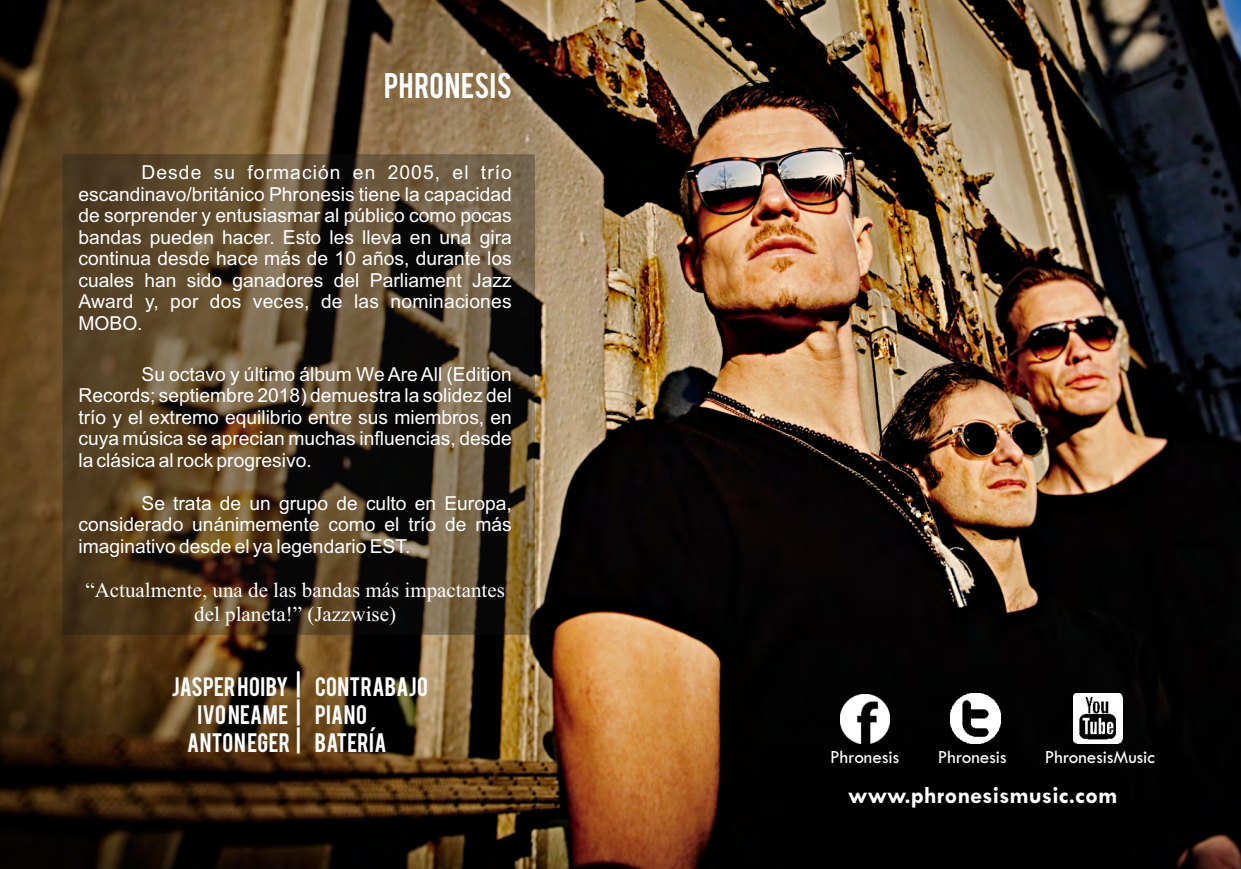
<style>
.page{position:relative;width:1241px;height:869px;background:#fff}
.page>*{position:absolute;margin:0;border:0;box-sizing:border-box;transform-origin:0 0}
.t1{font:28px "Bebas";letter-spacing:.02em;color:#fff}
.t2{font:700 24.5px "Tw Cen";color:#fff}
.t3{font:21px/23.3px "Times New Roman";color:#fff;text-align:center}
.t4{font:21px/27.8px "Bebas";letter-spacing:.015em;color:#fff;text-align:right}
.t5{font:19.25px/21.5px "Arial";color:#fff;text-align:justify}
.t6{font:19.25px "Tw Cen";color:#fff}
</style>
<div class="page">
<img style="left:0;top:0;width:1240px;height:868px">
<img style="left:840px;top:693px;width:49px;height:50px">
<img style="left:950px;top:693px;width:50px;height:50px">
<img style="left:1072px;top:693px;width:50px;height:50px">
<svg style="left:63px;top:154px;width:472px;height:480px;background:#4e3d27"></svg>
<h1 class="t1" style="left:384px;top:72px;width:129px">PHRONESIS</h1>
<p class="t5" style="left:78px;top:163px;width:435px;text-indent:63px">Desde su formación en 2005, el trío escandinavo/británico Phronesis tiene la capacidad de sorprender y entusiasmar al público como pocas bandas pueden hacer. Esto les lleva en una gira continua desde hace más de 10 años, durante los cuales han sido ganadores del Parliament Jazz Award y, por dos veces, de las nominaciones MOBO.</p>
<p class="t5" style="left:78px;top:365px;width:435px;text-indent:63px">Su octavo y último álbum We Are All (Edition Records; septiembre 2018) demuestra la solidez del trío y el extremo equilibrio entre sus miembros, en cuya música se aprecian muchas influencias, desde la clásica al rock progresivo.</p>
<p class="t5" style="left:78px;top:494px;width:435px;text-indent:63px">Se trata de un grupo de culto en Europa, considerado unánimemente como el trío de más imaginativo desde el ya legendario EST.</p>
<p class="t3" style="left:85px;top:580px;width:421px">“Actualmente, una de las bandas más impactantes del planeta!” (Jazzwise)</p>
<p class="t4" style="left:171px;top:675px;width:131px">JASPER HOIBY |<br>IVO NEAME |<br>ANTON EGER |</p>
<p class="t4" style="left:315px;top:675px;width:115px;text-align:left">CONTRABAJO<br>PIANO<br>BATERIA<sup>´</sup></p>
<p class="t6" style="left:830px;top:749px;width:70px">Phronesis</p>
<p class="t6" style="left:937px;top:749px;width:70px">Phronesis</p>
<p class="t6" style="left:1044px;top:749px;width:112px">PhronesisMusic</p>
<p class="t2" style="left:848px;top:785px;width:270px">www.phronesismusic.com</p>
</div>
